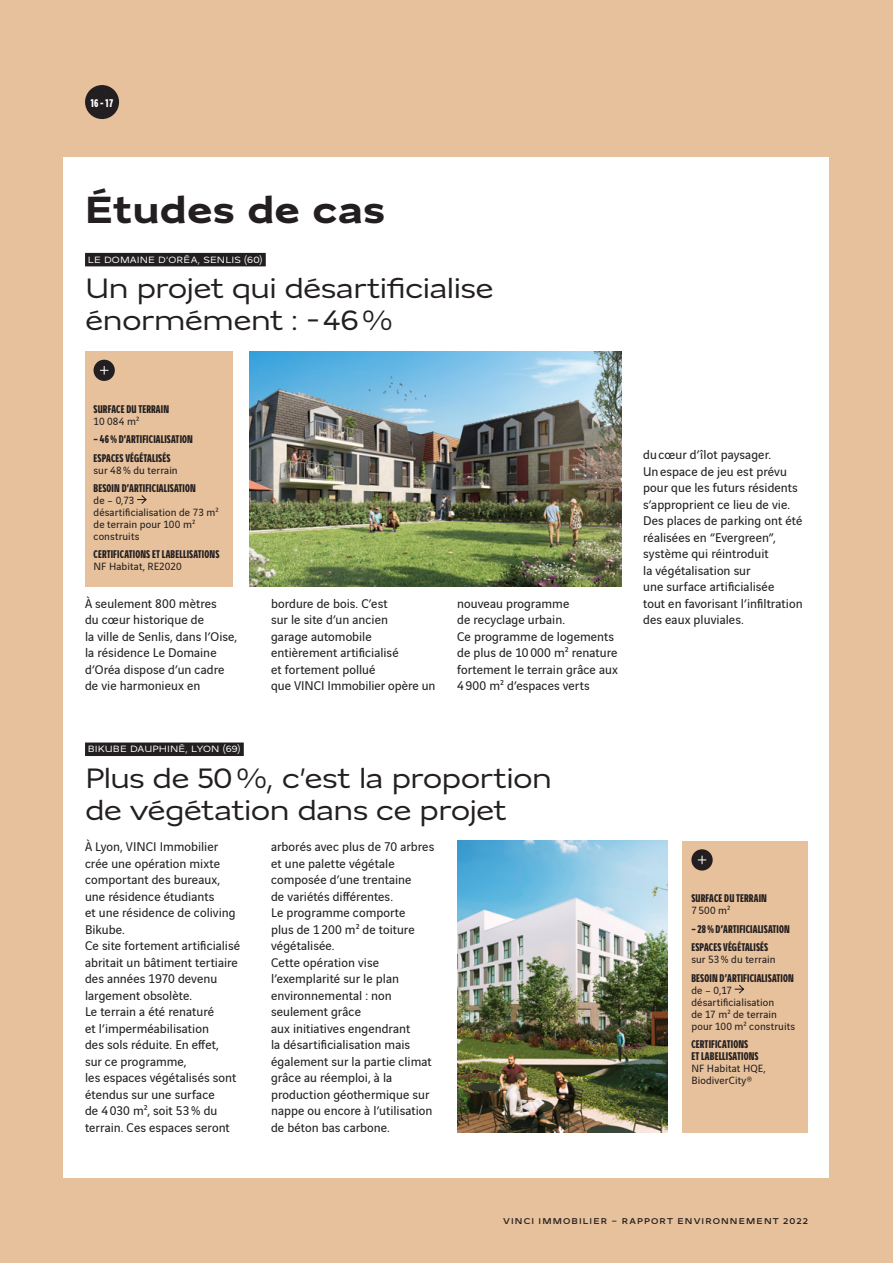
<style>
.page{position:relative;width:893px;height:1263px;background:#e7c19c}
.page>*{position:absolute;margin:0;border:0;box-sizing:border-box;transform-origin:0 0}
.t1{font:700 40.5px "Vinci Sans Expanded";letter-spacing:.005em;color:#231f20}
.t2{font:30px/31.5px "Vinci Sans Expanded";letter-spacing:-.03em;color:#231f20}
.t3{font:13.5px/16.5px "Vinci Sans";letter-spacing:.005em;color:#231f20}
.t4{font:700 12px/18.3px "Vinci Sans Condensed";letter-spacing:.01em;color:#231f20}
.t5{font:700 12px "Vinci Sans Condensed";color:#fff}
.t6{font:11.25px/12px "Vinci Sans";letter-spacing:.01em;color:#231f20}
.t7{font:9.75px "Vinci Sans Expanded";letter-spacing:.01em;color:#fff}
.t8{font:500 9px "Vinci Sans Expanded";letter-spacing:.12em;color:#231f20}
</style>
<div class="page">
<div style="left:64px;top:157px;width:765px;height:1021px;background:#fff"></div>
<div style="left:85px;top:351px;width:148px;height:235px;background:#e7c19c"></div>
<div style="left:94px;top:360px;width:21px;height:21px;background:#231f20;border-radius:50%"></div>
<svg style="left:100px;top:366px;width:8px;height:9px"></svg>
<svg style="left:137px;top:495px;width:10px;height:9px"></svg>
<div style="left:683px;top:841px;width:125px;height:291px;background:#e7c19c"></div>
<div style="left:691px;top:849px;width:22px;height:21px;background:#231f20;border-radius:50%"></div>
<svg style="left:698px;top:856px;width:8px;height:8px"></svg>
<svg style="left:734px;top:984px;width:11px;height:10px"></svg>
<div style="left:85px;top:253px;width:181px;height:13px;background:#231f20"></div>
<div style="left:85px;top:742px;width:159px;height:14px;background:#231f20"></div>
<img style="left:250px;top:351px;width:372px;height:235px">
<img style="left:457px;top:841px;width:211px;height:291px">
<div style="left:85px;top:85px;width:34px;height:34px;background:#231f20;border-radius:50%"></div>
<p class="t5" style="left:91px;top:95px;width:24px">16 - 17</p>
<h1 class="t1" style="left:85px;top:179px;width:301px">Études de cas</h1>
<p class="t7" style="left:88px;top:252px;width:177px">LE DOMAINE D’ORÉA, SENLIS (60)</p>
<h2 class="t2" style="left:85px;top:270px;width:410px">Un projet qui désartificialise énormément : -46 %</h2>
<p class="t4" style="left:94px;top:399px;width:77px">SURFACE DU TERRAIN</p>
<p class="t6" style="left:94px;top:414px;width:47px">10 084 m²</p>
<p class="t4" style="left:94px;top:429px;width:101px">– 46% D’ARTIFICIALISATION<br>ESPACES VÉGÉTALISÉS</p>
<p class="t6" style="left:94px;top:463px;width:86px">sur 48% du terrain</p>
<p class="t4" style="left:94px;top:478px;width:104px">BESOIN D’ARTIFICIALISATION</p>
<p class="t6" style="left:94px;top:493px;width:127px">de – 0,73 désartificialisation de 73 m² de terrain pour 100 m² construits</p>
<p class="t4" style="left:94px;top:545px;width:127px">CERTIFICATIONS ET LABELLISATIONS</p>
<p class="t6" style="left:94px;top:560px;width:90px">NF Habitat, RE2020</p>
<p class="t3" style="left:85px;top:594px;width:154px">À seulement 800 mètres<br>du cœur historique de<br>la ville de Senlis, dans l’Oise, la résidence Le Domaine d’Oréa dispose d’un cadre de vie harmonieux en</p>
<p class="t3" style="left:271px;top:594px;width:166px">bordure de bois. C’est<br>sur le site d’un ancien<br>garage automobile entièrement artificialisé<br>et fortement pollué<br>que VINCI Immobilier opère un</p>
<p class="t3" style="left:457px;top:594px;width:162px">nouveau programme<br>de recyclage urbain.<br>Ce programme de logements de plus de 10000 m² renature fortement le terrain grâce aux<br>4900 m² d’espaces verts</p>
<p class="t7" style="left:88px;top:742px;width:155px">BIKUBE DAUPHINÉ, LYON (69)</p>
<h2 class="t2" style="left:85px;top:760px;width:469px">Plus de 50 %, c’est la proportion de végétation dans ce projet</h2>
<p class="t3" style="left:85px;top:837px;width:157px">À Lyon, VINCI Immobilier crée une opération mixte comportant des bureaux, une résidence étudiants<br>et une résidence de coliving<br>Bikube.<br>Ce site fortement artificialisé abritait un bâtiment tertiaire des années 1970 devenu largement obsolète.<br>Le terrain a été renaturé<br>et l’imperméabilisation<br>des sols réduite. En effet,<br>sur ce programme,<br>les espaces végétalisés sont étendus sur une surface<br>de 4 030 m², soit 53% du terrain. Ces espaces seront</p>
<p class="t3" style="left:271px;top:837px;width:165px">arborés avec plus de 70 arbres et une palette végétale composée d’une trentaine<br>de variétés différentes.<br>Le programme comporte<br>plus de 1200 m² de toiture végétalisée.<br>Cette opération vise l’exemplarité sur le plan environnemental : non seulement grâce<br>aux initiatives engendrant<br>la désartificialisation mais également sur la partie climat grâce au réemploi, à la production géothermique sur nappe ou encore à l’utilisation de béton bas carbone.</p>
<p class="t3" style="left:643px;top:445px;width:161px">du cœur d’îlot paysager.<br>Un espace de jeu est prévu pour que les futurs résidents s’approprient ce lieu de vie.<br>Des places de parking ont été réalisées en “Evergreen”, système qui réintroduit<br>la végétalisation sur<br>une surface artificialisée<br>tout en favorisant l’infiltration des eaux pluviales.</p>
<p class="t4" style="left:691px;top:889px;width:77px">SURFACE DU TERRAIN</p>
<p class="t6" style="left:691px;top:904px;width:41px">7500 m²</p>
<p class="t4" style="left:691px;top:919px;width:100px">–28% D’ARTIFICIALISATION<br>ESPACES VÉGÉTALISÉS</p>
<p class="t6" style="left:691px;top:952px;width:86px">sur 53% du terrain</p>
<p class="t4" style="left:691px;top:968px;width:104px">BESOIN D’ARTIFICIALISATION</p>
<p class="t6" style="left:691px;top:983px;width:105px">de – 0,17 désartificialisation<br>de 17 m² de terrain pour 100 m² construits</p>
<p class="t4" style="left:691px;top:1037px;width:69px;line-height:12px">CERTIFICATIONS<br>ETLABELLISATIONS</p>
<p class="t6" style="left:691px;top:1061px;width:76px">NF Habitat HQE,<br>BiodiverCity®</p>
<p class="t8" style="left:503px;top:1214px;width:306px">VINCI IMMOBILIER – RAPPORT ENVIRONNEMENT 2022</p>
</div>
